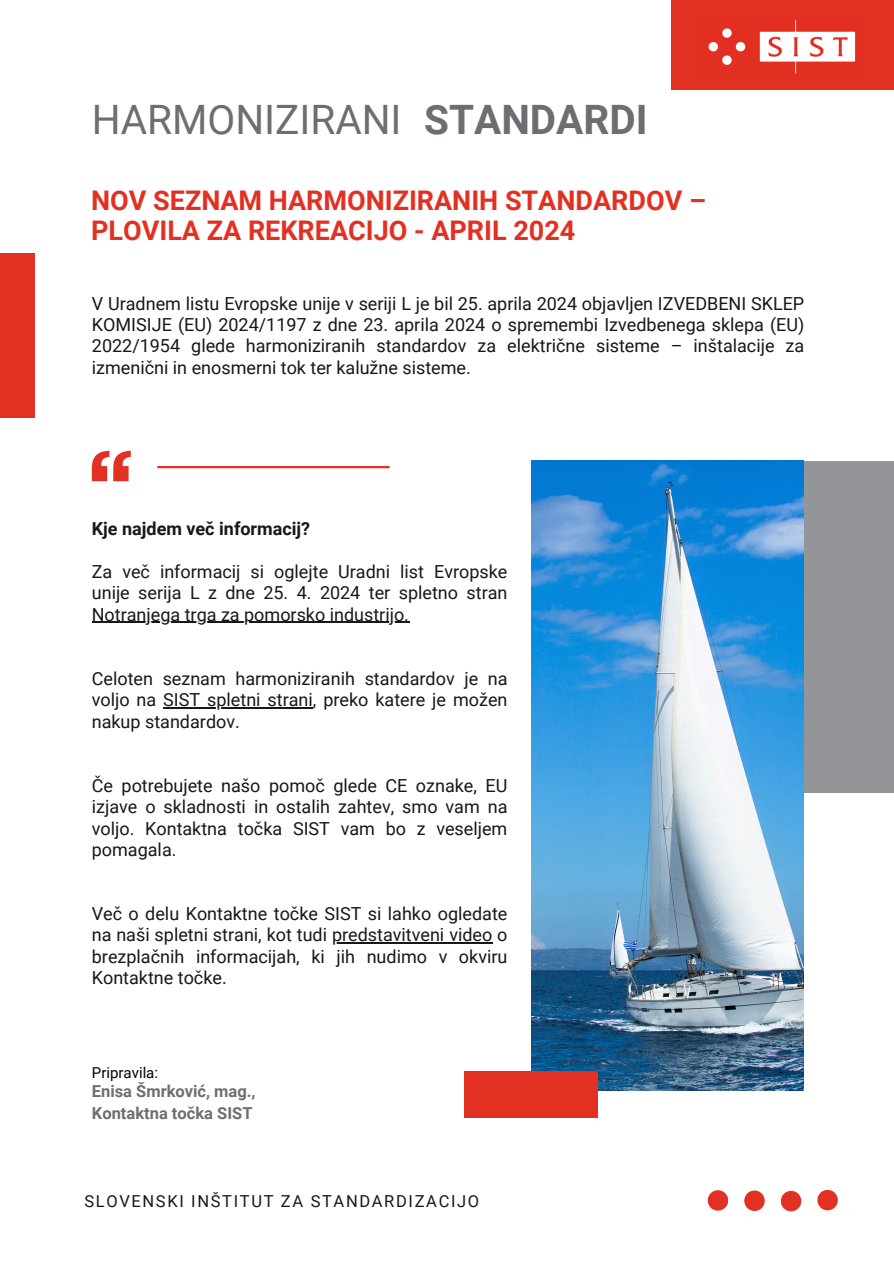
<style>
.page{position:relative;width:894px;height:1264px;background:#fff}
.page>*{position:absolute;margin:0;border:0;box-sizing:border-box;transform-origin:0 0}
.t1{font:40.5px "Roboto";color:#6d6e71}
.t2{font:700 40.5px "Roboto";color:#6d6e71}
.t3{font:700 27px/29.2px "Roboto";color:#e23023}
.t4{font:18px/21.3px "Roboto";color:#191717}
.t5{font:700 18px "Roboto";color:#191717}
.t6{font:700 16.5px/21.3px "Roboto";color:#6d6e71}
.t7{font:16.5px "Roboto";letter-spacing:.1em;color:#191717}
.t8{font:15px "Roboto";color:#040404}
</style>
<div class="page">
<div style="left:671px;top:461px;width:222px;height:332px;background:#939598"></div>
<svg style="left:92px;top:451px;width:39px;height:30px"></svg>
<hr style="left:157px;top:466px;width:232px;height:2px;background:#e23023">
<div style="left:0;top:253px;width:34px;height:164px;background:#e23023"></div>
<div style="left:671px;top:0;width:222px;height:89px;background:#e23023"></div>
<img style="left:531px;top:461px;width:272px;height:629px">
<div style="left:464px;top:1070px;width:134px;height:47px;background:#e23023"></div>
<div style="left:744px;top:1190px;width:20px;height:20px;background:#e23023;border-radius:50%"></div>
<div style="left:780px;top:1190px;width:21px;height:21px;background:#e23023;border-radius:50%"></div>
<div style="left:817px;top:1189px;width:20px;height:21px;background:#e23023;border-radius:50%"></div>
<div style="left:707px;top:1190px;width:21px;height:20px;background:#e23023;border-radius:50%"></div>
<img style="left:708px;top:19px;width:148px;height:55px">
<hr style="left:92px;top:621px;width:317px;height:2px;background:#191717">
<hr style="left:163px;top:707px;width:150px;height:1px;background:#191717">
<hr style="left:332px;top:942px;width:160px;height:1px;background:#191717">
<h3 class="t1" style="left:92px;top:96px;width:311px">HARMONIZIRANI</h3>
<p class="t2" style="left:424px;top:96px;width:225px">STANDARDI</p>
<h6 class="t3" style="left:91px;top:186px;width:616px">NOV SEZNAM HARMONIZIRANIH STANDARDOV –<br>PLOVILA ZA REKREACIJO - APRIL 2024</h6>
<h6 class="t4" style="left:92px;top:293px;width:713px;text-align:justify">V Uradnem listu Evropske unije v seriji L je bil 25. aprila 2024 objavljen IZVEDBENI SKLEP KOMISIJE (EU) 2024/1197 z dne 23. aprila 2024 o spremembi Izvedbenega sklepa (EU)<br>2022/1954 glede harmoniziranih standardov za električne sisteme – inštalacije za izmenični in enosmerni tok ter kalužne sisteme.</h6>
<h6 class="t5" style="left:92px;top:518px;width:220px">Kje najdem več informacij?</h6>
<p class="t4" style="left:92px;top:561px;width:417px">Za več informacij si oglejte Uradni list Evropske unije serija L z dne 25. 4. 2024 ter spletno stran</p>
<p class="t4" style="left:92px;top:604px;width:318px">Notranjega trga za pomorsko industrijo.</p>
<p class="t4" style="left:92px;top:668px;width:417px">Celoten seznam harmoniziranih standardov je na voljo na SIST spletni strani, preko katere je možen</p>
<h5 class="t4" style="left:92px;top:710px;width:149px">nakup standardov.</h5>
<h5 class="t4" style="left:92px;top:775px;width:417px">Če potrebujete našo pomoč glede CE oznake, EU izjave o skladnosti in ostalih zahtev, smo vam na</h5>
<h6 class="t4" style="left:92px;top:817px;width:417px">voljo. Kontaktna točka SIST vam bo z veseljem pomagala.</h6>
<h6 class="t4" style="left:92px;top:903px;width:417px">Več o delu Kontaktne točke SIST si lahko ogledate na naši spletni strani, kot tudi predstavitveni video o</h6>
<h6 class="t4" style="left:92px;top:946px;width:417px">brezplačnih informacijah, ki jih nudimo v okviru<br>Kontaktne točke.</h6>
<h4 class="t8" style="left:92px;top:1063px;width:68px">Pripravila:</h4>
<h5 class="t6" style="left:92px;top:1081px;width:165px">Enisa Šmrković, mag.,<br>Kontaktna točka SIST</h5>
<h1 class="t7" style="left:84px;top:1192px;width:396px">SLOVENSKI INŠTITUT ZA STANDARDIZACIJO</h1>
</div>
